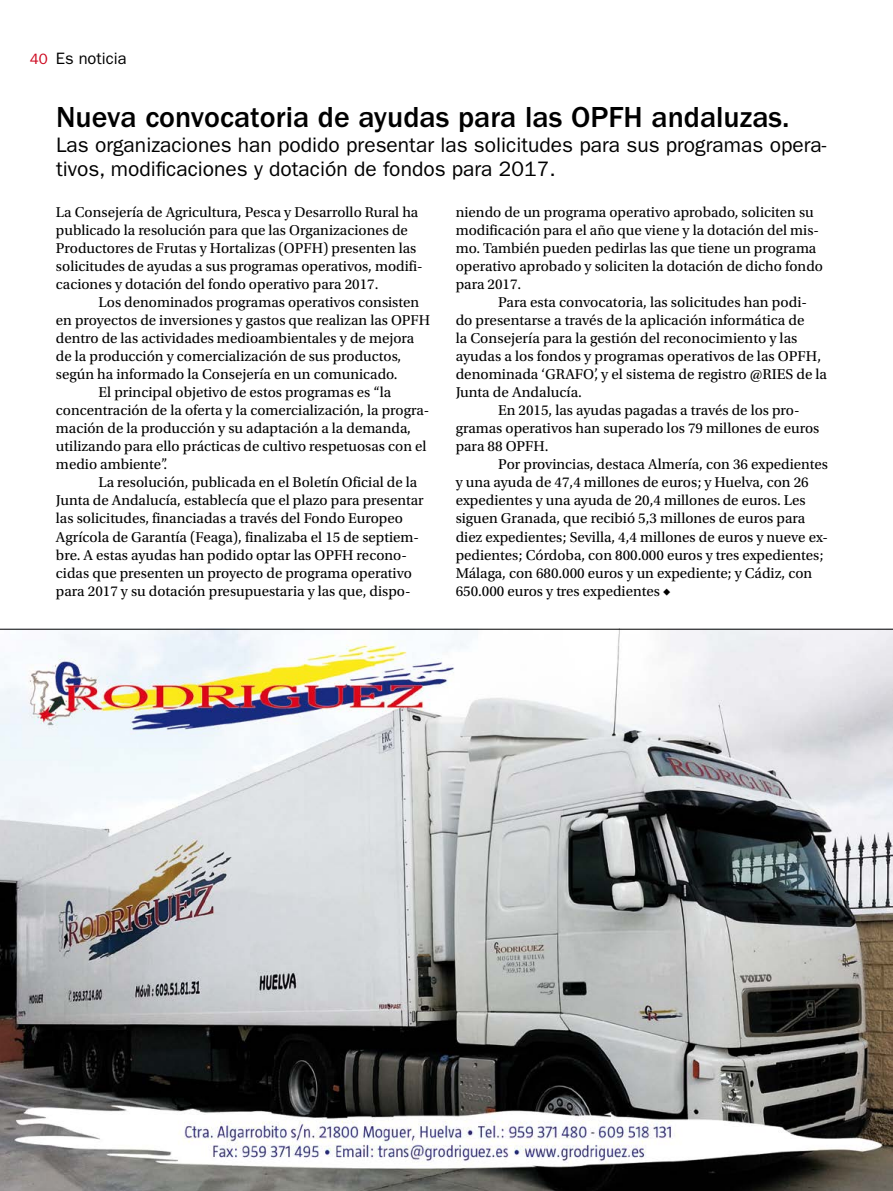
<style>
.page{position:relative;width:893px;height:1191px;background:#fff}
.page>*{position:absolute;margin:0;border:0;box-sizing:border-box;transform-origin:0 0}
.t1{font:500 30px "ITC Franklin Gothic Std";color:#000}
.t2{font:21px/24.8px "ITC Franklin Gothic Std";color:#000}
.t3{font:16.5px "ITC Franklin Gothic Std";color:#000}
.t4{font:15px/18px "Utopia Std";color:#000}
.s1{font-size:15px;color:#cd071e}
</style>
<div class="page">
<img style="left:0;top:630px;width:893px;height:561px">
<hr style="left:0;top:629px;width:893px;height:1px;background:#000">
<p class="t3" style="left:30px;top:49px;width:98px"><span class="s1">40</span> Es noticia</p>
<h1 class="t1" style="left:56px;top:100px;width:735px">Nueva convocatoria de ayudas para las OPFH andaluzas.</h1>
<h2 class="t2" style="left:56px;top:132px;width:772px">Las organizaciones han podido presentar las solicitudes para sus programas opera&shy;tivos, modificaciones y dotación de fondos para 2017.</h2>
<p class="t4" style="left:56px;top:204px;width:368px">La Consejería de Agricultura, Pesca y Desarrollo Rural ha publicado la resolución para que las Organizaciones de Productores de Frutas y Hortalizas (OPFH) presenten las solicitudes de ayudas a sus programas operativos, modifi&shy;caciones y dotación del fondo operativo para 2017.</p>
<p class="t4" style="left:98px;top:294px;width:322px">Los denominados programas operativos consisten</p>
<p class="t4" style="left:56px;top:312px;width:376px">en proyectos de inversiones y gastos que realizan las OPFH</p>
<p class="t4" style="left:56px;top:330px;width:360px">dentro de las actividades medioambientales y de mejora</p>
<p class="t4" style="left:56px;top:348px;width:347px">de la producción y comercialización de sus productos,</p>
<p class="t4" style="left:56px;top:366px;width:343px">según ha informado la Consejería en un comunicado.</p>
<p class="t4" style="left:98px;top:384px;width:294px">El principal objetivo de estos programas es “la</p>
<p class="t4" style="left:56px;top:402px;width:375px">concentración de la oferta y la comercialización, la progra-</p>
<p class="t4" style="left:56px;top:420px;width:357px">mación de la producción y su adaptación a la demanda,</p>
<p class="t4" style="left:56px;top:438px;width:372px">utilizando para ello prácticas de cultivo respetuosas con el</p>
<p class="t4" style="left:56px;top:456px;width:113px">medio ambiente”.</p>
<p class="t4" style="left:98px;top:474px;width:320px">La resolución, publicada en el Boletín Oficial de la</p>
<p class="t4" style="left:56px;top:492px;width:369px">Junta de Andalucía, establecía que el plazo para presentar</p>
<p class="t4" style="left:56px;top:510px;width:348px">las solicitudes, financiadas a través del Fondo Europeo</p>
<p class="t4" style="left:56px;top:528px;width:365px">Agrícola de Garantía (Feaga), finalizaba el 15 de septiem-</p>
<p class="t4" style="left:56px;top:546px;width:352px">bre. A estas ayudas han podido optar las OPFH recono-</p>
<p class="t4" style="left:56px;top:564px;width:357px">cidas que presenten un proyecto de programa operativo</p>
<p class="t4" style="left:56px;top:582px;width:356px">para 2017 y su dotación presupuestaria y las que, dispo-</p>
<p class="t4" style="left:456px;top:204px;width:369px">niendo de un programa operativo aprobado, soliciten su modificación para el año que viene y la dotación del mis&shy;mo. También pueden pedirlas las que tiene un programa operativo aprobado y soliciten la dotación de dicho fondo para 2017.</p>
<p class="t4" style="left:498px;top:294px;width:310px">Para esta convocatoria, las solicitudes han podi-</p>
<p class="t4" style="left:456px;top:312px;width:350px">do presentarse a través de la aplicación informática de</p>
<p class="t4" style="left:456px;top:330px;width:343px">la Consejería para la gestión del reconocimiento y las</p>
<p class="t4" style="left:456px;top:348px;width:367px">ayudas a los fondos y programas operativos de las OPFH,</p>
<p class="t4" style="left:456px;top:366px;width:373px">denominada ‘GRAFO’, y el sistema de registro @RIES de la</p>
<p class="t4" style="left:456px;top:384px;width:128px">Junta de Andalucía.</p>
<p class="t4" style="left:498px;top:402px;width:303px">En 2015, las ayudas pagadas a través de los pro-</p>
<p class="t4" style="left:456px;top:420px;width:365px">gramas operativos han superado los 79 millones de euros</p>
<p class="t4" style="left:456px;top:438px;width:94px">para 88 OPFH.</p>
<p class="t4" style="left:498px;top:456px;width:331px">Por provincias, destaca Almería, con 36 expedientes</p>
<p class="t4" style="left:456px;top:474px;width:355px">y una ayuda de 47,4 millones de euros; y Huelva, con 26</p>
<p class="t4" style="left:456px;top:492px;width:352px">expedientes y una ayuda de 20,4 millones de euros. Les</p>
<p class="t4" style="left:456px;top:510px;width:351px">siguen Granada, que recibió 5,3 millones de euros para</p>
<p class="t4" style="left:456px;top:528px;width:374px">diez expedientes; Sevilla, 4,4 millones de euros y nueve ex-</p>
<p class="t4" style="left:456px;top:546px;width:369px">pedientes; Córdoba, con 800.000 euros y tres expedientes;</p>
<p class="t4" style="left:456px;top:564px;width:358px">Málaga, con 680.000 euros y un expediente; y Cádiz, con</p>
<p class="t4" style="left:456px;top:582px;width:217px">650.000 euros y tres expedientes ◆</p>
</div>
